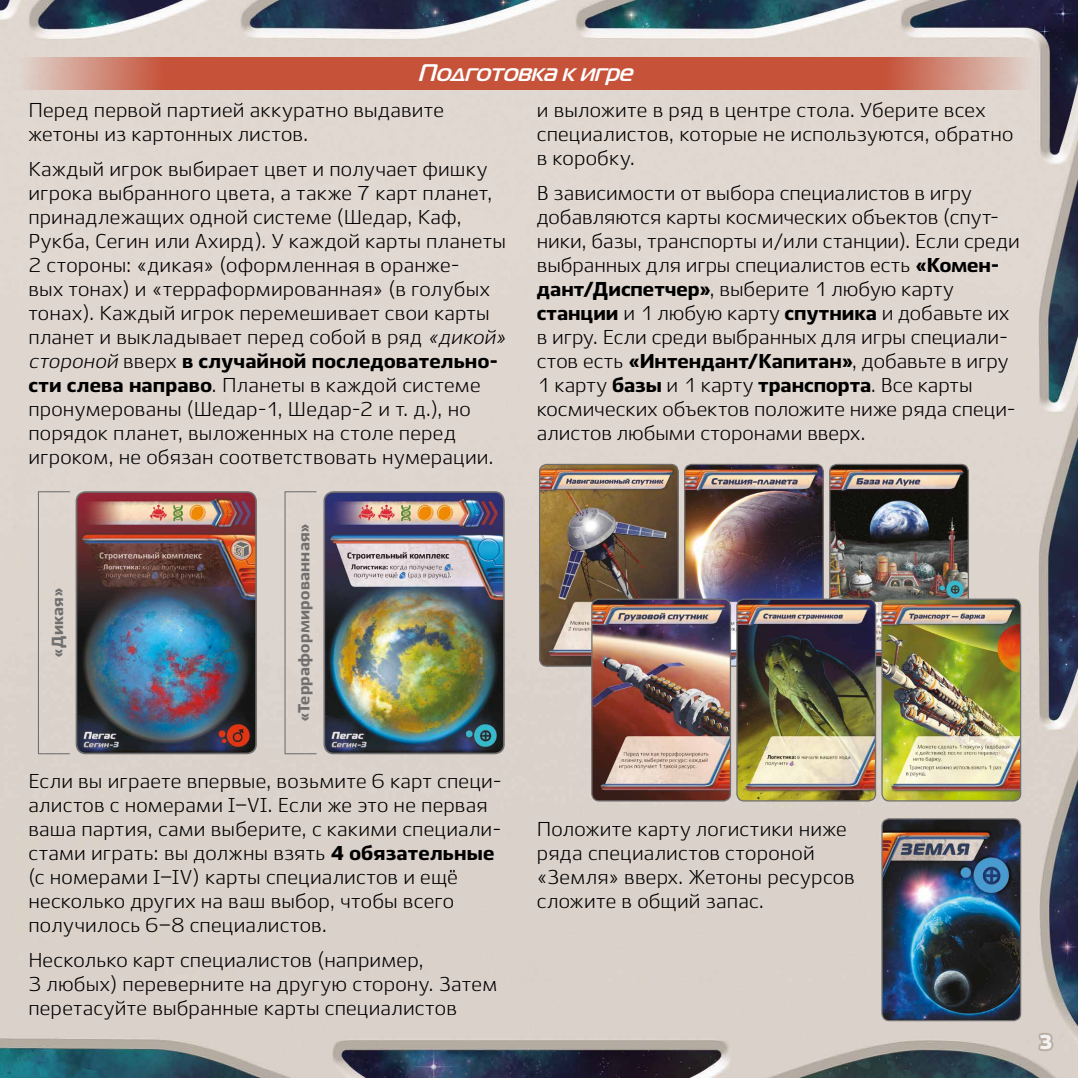
<style>
.page{position:relative;width:1078px;height:1078px;background:#fff}
.page>*{position:absolute;margin:0;border:0;box-sizing:border-box;transform-origin:0 0}
.t1{font:italic 700 24px "Magistral C";color:#fff}
.t2{font:20px/24px "Ekibastuz";letter-spacing:.005em;color:#000}
.t3{font:800 20px "Ekibastuz";color:#f4f1f1}
.t4{font:900 16px "Ekibastuz";letter-spacing:.015em;color:#706f6f}
.s1{font-style:italic}
.s2{font-weight:900}
</style>
<div class="page">
<img style="left:0;top:0;width:1077px;height:1077px">
<svg style="left:1034px;top:1030px;width:21px;height:22px"></svg>
<svg style="left:10px;top:57px;width:513px;height:32px;background:#ca6751"></svg>
<svg style="left:523px;top:57px;width:515px;height:32px;background:#c96650"></svg>
<img style="left:76px;top:492px;width:180px;height:261px">
<div style="left:76px;top:491px;width:181px;height:263px;border:2px solid #706f6f;border-radius:9px"></div>
<img style="left:324px;top:492px;width:180px;height:261px">
<div style="left:323px;top:491px;width:181px;height:263px;border:2px solid #706f6f;border-radius:9px"></div>
<div style="left:284px;top:491px;width:32px;height:263px;border:1px solid #706f6f"></div>
<div style="left:38px;top:491px;width:32px;height:263px;border:1px solid #706f6f"></div>
<img style="left:539px;top:464px;width:139px;height:202px">
<div style="left:539px;top:463px;width:139px;height:203px;border:1px solid #706f6f;border-radius:7px"></div>
<img style="left:684px;top:464px;width:139px;height:200px">
<div style="left:684px;top:463px;width:139px;height:203px;border:1px solid #706f6f;border-radius:7px"></div>
<img style="left:829px;top:464px;width:139px;height:200px">
<div style="left:829px;top:463px;width:139px;height:203px;border:1px solid #706f6f;border-radius:7px"></div>
<img style="left:591px;top:599px;width:139px;height:201px">
<div style="left:591px;top:598px;width:140px;height:203px;border:1px solid #706f6f;border-radius:7px"></div>
<img style="left:736px;top:599px;width:139px;height:201px">
<div style="left:736px;top:598px;width:140px;height:203px;border:1px solid #706f6f;border-radius:7px"></div>
<img style="left:881px;top:599px;width:139px;height:201px">
<div style="left:881px;top:598px;width:139px;height:203px;border:1px solid #706f6f;border-radius:7px"></div>
<img style="left:881px;top:818px;width:139px;height:202px">
<div style="left:881px;top:818px;width:139px;height:202px;border:1px solid #706f6f;border-radius:7px"></div>
<p class="t1" style="left:417px;top:58px;width:223px">Подготовкакигре</p>
<p class="t2" style="left:28px;top:97px;width:417px">Перед первой партией аккуратно выдавите жетоны из картонных листов.</p>
<p class="t2" style="left:28px;top:157px;width:483px">Каждый игрок выбирает цвет и получает фишку игрока выбранного цвета, а также 7 карт планет, принадлежащих одной системе (Шедар, Каф, Рукба, Сегин или Ахирд). У каждой карты планеты 2 стороны: «дикая» (оформленная в оранже-<br>вых тонах) и «терраформированная» (в голубых тонах). Каждый игрок перемешивает свои карты планет и выкладывает перед собой в ряд <span class="s1">«дикой» стороной</span> вверх <span class="s2">в случайной последовательно&shy;сти слева направо</span>. Планеты в каждой системе пронумерованы (Шедар-1, Шедар-2 и т. д.), но порядок планет, выложенных на столе перед игроком, не обязан соответствовать нумерации.</p>
<p class="t2" style="left:536px;top:97px;width:478px">и выложите в ряд в центре стола. Уберите всех специалистов, которые не используются, обратно в коробку.</p>
<p class="t2" style="left:536px;top:181px;width:484px">В зависимости от выбора специалистов в игру добавляются карты космических объектов (спут&shy;ники, базы, транспорты и/или станции). Если среди выбранных для игры специалистов есть <span class="s2">«Комен&shy;дант/Диспетчер»</span>, выберите 1 любую карту <span class="s2">станции</span> и 1 любую карту <span class="s2">спутника</span> и добавьте их в игру. Если среди выбранных для игры специали&shy;стов есть <span class="s2">«Интендант/Капитан»</span>, добавьте в игру 1 карту <span class="s2">базы</span> и 1 карту <span class="s2">транспорта</span>. Все карты космических объектов положите ниже ряда специ&shy;алистов любыми сторонами вверх.</p>
<p class="t4" style="left:48px;top:658px;width:72px;rotate:-90deg">«Дикая»</p>
<p class="t4" style="left:294px;top:722px;width:201px;rotate:-90deg">«Терраформированная»</p>
<p class="t2" style="left:28px;top:768px;width:475px">Если вы играете впервые, возьмите 6 карт специ&shy;алистов с номерами I–VI. Если же это не первая ваша партия, сами выберите, с какими специали&shy;стами играть: вы должны взять <span class="s2">4 обязательные </span>(с номерами I–IV) карты специалистов и ещё несколько других на ваш выбор, чтобы всего получилось 6–8 специалистов.</p>
<p class="t2" style="left:28px;top:947px;width:470px">Несколько карт специалистов (например,<br>3 любых) переверните на другую сторону. Затем перетасуйте выбранные карты специалистов</p>
<p class="t2" style="left:536px;top:816px;width:319px">Положите карту логистики ниже ряда специалистов стороной «Земля» вверх. Жетоны ресурсов сложите в общий запас.</p>
<p class="t3" style="left:1038px;top:1029px;width:15px">3</p>
</div>
